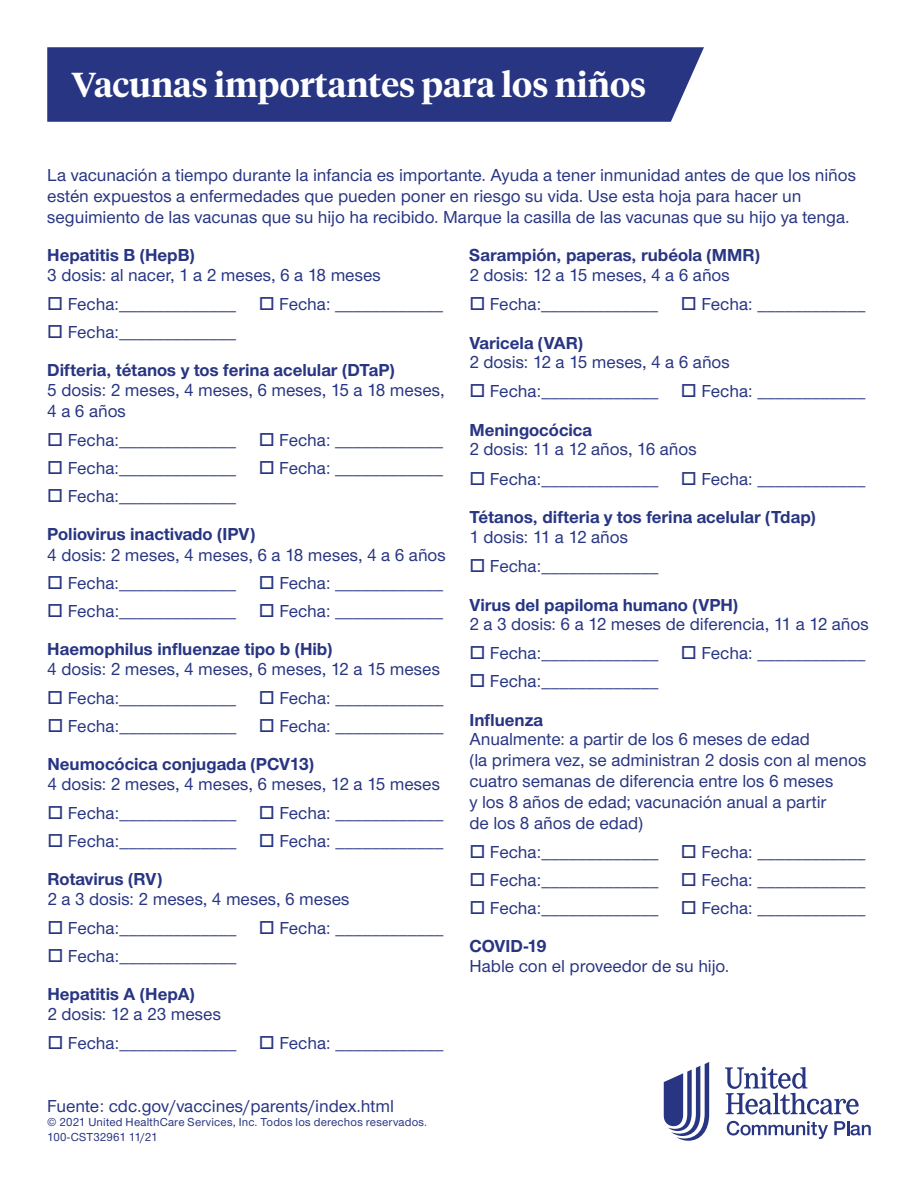
<style>
.page{position:relative;width:918px;height:1188px;background:#fff}
.page>*{position:absolute;margin:0;border:0;box-sizing:border-box;transform-origin:0 0}
.t1{font:600 34.5px "Wvkhvq UHC Serif Headline";color:#fff}
.t2{font:500 18px/21px "Jtvyfp UHC Sans";color:#283582}
.t3{font:700 18px "Fqlqgh UHC Sans";color:#283582}
.t4{font:500 12px/14.4px "Jtvyfp UHC Sans";letter-spacing:.015em;color:#283582}
</style>
<div class="page">
<div style="left:47px;top:47px;width:657px;height:75px;background:#283582"></div>
<svg style="left:664px;top:1062px;width:45px;height:79px"></svg>
<svg style="left:725px;top:1067px;width:134px;height:47px"></svg>
<svg style="left:727px;top:1121px;width:101px;height:18px"></svg>
<svg style="left:834px;top:1121px;width:37px;height:14px"></svg>
<h1 class="t1" style="left:72px;top:61px;width:576px">Vacunas importantes para los niños</h1>
<p class="t2" style="left:47px;top:164px;width:810px">La vacunación a tiempo durante la infancia es importante. Ayuda a tener inmunidad antes de que los niños estén expuestos a enfermedades que pueden poner en riesgo su vida. Use esta hoja para hacer un seguimiento de las vacunas que su hijo ha recibido. Marque la casilla de las vacunas que su hijo ya tenga.</p>
<h2 class="t3" style="left:47px;top:243px;width:149px">Hepatitis B (HepB)</h2>
<p class="t2" style="left:47px;top:264px;width:335px">3 dosis: al nacer, 1 a 2 meses, 6 a 18 meses</p>
<p class="t2" style="left:47px;top:293px;width:190px">□ Fecha:_____________</p>
<p class="t2" style="left:47px;top:321px;width:190px">□ Fecha:_____________</p>
<h2 class="t3" style="left:469px;top:243px;width:292px">Sarampión, paperas, rubéola (MMR)</h2>
<p class="t2" style="left:469px;top:264px;width:262px">2 dosis: 12 a 15 meses, 4 a 6 años</p>
<p class="t2" style="left:469px;top:293px;width:190px">□ Fecha: _____________</p>
<p class="t2" style="left:681px;top:293px;width:186px">□ Fecha: ____________</p>
<h2 class="t3" style="left:469px;top:331px;width:115px">Varicela (VAR)</h2>
<p class="t2" style="left:469px;top:351px;width:262px">2 dosis: 12 a 15 meses, 4 a 6 años</p>
<p class="t2" style="left:469px;top:380px;width:190px">□ Fecha: _____________</p>
<p class="t2" style="left:681px;top:380px;width:186px">□ Fecha: ____________</p>
<h2 class="t3" style="left:469px;top:418px;width:124px">Meningocócica</h2>
<p class="t2" style="left:469px;top:438px;width:229px">2 dosis: 11 a 12 años, 16 años</p>
<p class="t2" style="left:469px;top:467px;width:190px">□ Fecha: _____________</p>
<p class="t2" style="left:681px;top:467px;width:186px">□ Fecha: ____________</p>
<h2 class="t3" style="left:469px;top:505px;width:348px">Tétanos, difteria y tos ferina acelular (Tdap)</h2>
<p class="t2" style="left:469px;top:526px;width:160px">1 dosis: 11 a 12 años</p>
<p class="t2" style="left:469px;top:555px;width:190px">□ Fecha: _____________</p>
<h2 class="t3" style="left:469px;top:592px;width:270px">Virus del papiloma humano (VPH)</h2>
<p class="t2" style="left:469px;top:613px;width:401px">2 a 3 dosis: 6 a 12 meses de diferencia, 11 a 12 años</p>
<p class="t2" style="left:469px;top:642px;width:190px">□ Fecha: _____________</p>
<p class="t2" style="left:469px;top:670px;width:190px">□ Fecha: _____________</p>
<p class="t2" style="left:259px;top:293px;width:186px">□ Fecha: ____________</p>
<h2 class="t3" style="left:47px;top:358px;width:349px">Difteria, tétanos y tos ferina acelular (DTaP)</h2>
<p class="t2" style="left:47px;top:379px;width:399px">5 dosis: 2 meses, 4 meses, 6 meses, 15 a 18 meses,<br>4 a 6 años</p>
<p class="t2" style="left:47px;top:429px;width:191px">□ Fecha:_____________</p>
<p class="t2" style="left:47px;top:457px;width:190px">□ Fecha:_____________</p>
<p class="t2" style="left:47px;top:484px;width:190px">□ Fecha:_____________</p>
<p class="t2" style="left:259px;top:429px;width:186px">□ Fecha: ____________</p>
<p class="t2" style="left:259px;top:457px;width:186px">□ Fecha: ____________</p>
<h2 class="t3" style="left:47px;top:522px;width:210px">Poliovirus inactivado (IPV)</h2>
<p class="t2" style="left:47px;top:544px;width:400px">4 dosis: 2 meses, 4 meses, 6 a 18 meses, 4 a 6 años</p>
<p class="t2" style="left:47px;top:572px;width:190px">□ Fecha:_____________</p>
<p class="t2" style="left:47px;top:599px;width:190px">□ Fecha:_____________</p>
<p class="t2" style="left:259px;top:572px;width:186px">□ Fecha: ____________</p>
<p class="t2" style="left:259px;top:599px;width:186px">□ Fecha: ____________</p>
<h2 class="t3" style="left:47px;top:637px;width:287px">Haemophilus influenzae tipo b (Hib)</h2>
<p class="t2" style="left:47px;top:658px;width:394px">4 dosis: 2 meses, 4 meses, 6 meses, 12 a 15 meses</p>
<p class="t2" style="left:47px;top:687px;width:190px">□ Fecha:_____________</p>
<p class="t2" style="left:47px;top:715px;width:190px">□ Fecha:_____________</p>
<p class="t2" style="left:681px;top:642px;width:186px">□ Fecha: ____________</p>
<p class="t2" style="left:259px;top:687px;width:186px">□ Fecha: ____________</p>
<p class="t2" style="left:259px;top:715px;width:186px">□ Fecha: ____________</p>
<h2 class="t3" style="left:47px;top:752px;width:268px">Neumocócica conjugada (PCV13)</h2>
<p class="t2" style="left:47px;top:773px;width:394px">4 dosis: 2 meses, 4 meses, 6 meses, 12 a 15 meses</p>
<p class="t2" style="left:47px;top:802px;width:190px">□ Fecha:_____________</p>
<p class="t2" style="left:47px;top:830px;width:190px">□ Fecha:_____________</p>
<h2 class="t3" style="left:469px;top:708px;width:75px">Influenza</h2>
<p class="t2" style="left:469px;top:728px;width:399px">Anualmente: a partir de los 6 meses de edad<br>(la primera vez, se administran 2 dosis con al menos cuatro semanas de diferencia entre los 6 meses<br>y los 8 años de edad; vacunación anual a partir<br>de los 8 años de edad)</p>
<p class="t2" style="left:469px;top:841px;width:190px">□ Fecha: _____________</p>
<p class="t2" style="left:469px;top:869px;width:190px">□ Fecha:_____________</p>
<p class="t2" style="left:469px;top:897px;width:190px">□ Fecha:_____________</p>
<p class="t2" style="left:259px;top:802px;width:186px">□ Fecha: ____________</p>
<p class="t2" style="left:259px;top:830px;width:186px">□ Fecha: ____________</p>
<p class="t2" style="left:681px;top:841px;width:186px">□ Fecha: ____________</p>
<p class="t2" style="left:681px;top:869px;width:186px">□ Fecha: ____________</p>
<p class="t2" style="left:681px;top:897px;width:186px">□ Fecha: ____________</p>
<h2 class="t3" style="left:47px;top:867px;width:116px">Rotavirus (RV)</h2>
<p class="t2" style="left:47px;top:888px;width:304px">2 a 3 dosis: 2 meses, 4 meses, 6 meses</p>
<p class="t2" style="left:47px;top:917px;width:190px">□ Fecha:_____________</p>
<p class="t2" style="left:47px;top:945px;width:190px">□ Fecha:_____________</p>
<p class="t2" style="left:259px;top:917px;width:186px">□ Fecha: ____________</p>
<h2 class="t3" style="left:469px;top:934px;width:79px">COVID-19</h2>
<p class="t2" style="left:469px;top:955px;width:262px">Hable con el proveedor de su hijo.</p>
<h2 class="t3" style="left:47px;top:982px;width:149px">Hepatitis A (HepA)</h2>
<p class="t2" style="left:47px;top:1003px;width:175px">2 dosis: 12 a 23 meses</p>
<p class="t2" style="left:47px;top:1032px;width:190px">□ Fecha:_____________</p>
<p class="t2" style="left:259px;top:1032px;width:186px">□ Fecha: ____________</p>
<p class="t2" style="left:47px;top:1095px;width:348px">Fuente: cdc.gov/vaccines/parents/index.html</p>
<p class="t4" style="left:47px;top:1115px;width:381px">© 2021 United HealthCare Services, Inc. Todos los derechos reservados.<br>100-CST32961 11/21</p>
</div>
